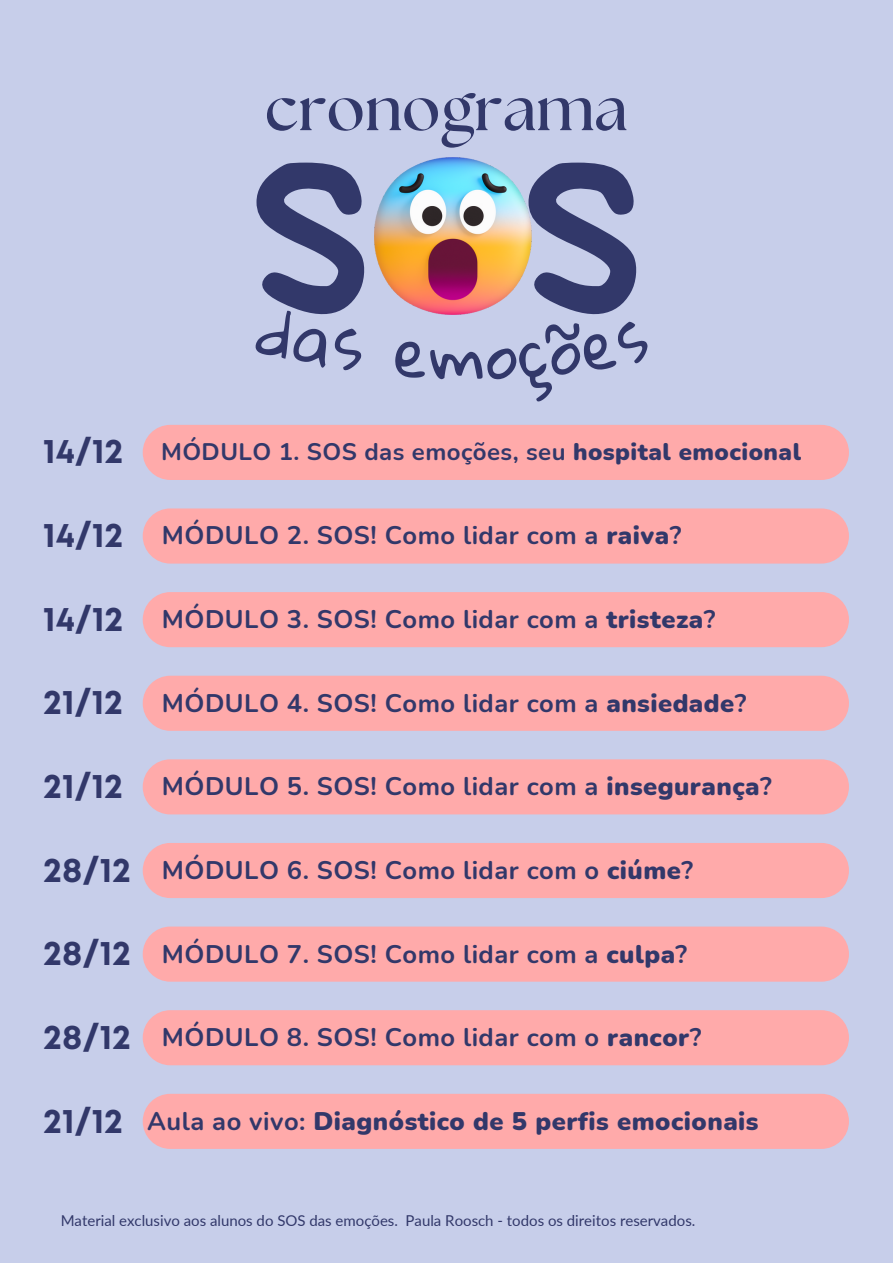
<style>
.page{position:relative;width:893px;height:1264px;background:#fff}
.page>*{position:absolute;margin:0;border:0;box-sizing:border-box;transform-origin:0 0}
.t1{font:245.1px "Bryndan Write";color:#32386a}
.t2{font:700 63.15px "The Seasons";color:#32386a}
.t3{font:700 34.5px "Mont";color:#32386a}
.t4{font:700 25.5px "Nunito";letter-spacing:.02em;color:#32386a}
.t5{font:900 25.5px "Nunito";letter-spacing:.02em;color:#32386a}
.t6{font:700 24px "Nunito";letter-spacing:.02em;color:#32386a}
.t7{font:15px "Lato";color:#32386a}
.s1{font-weight:900}
.s2{font-weight:700}
</style>
<div class="page">
<div style="left:0;top:0;width:892px;height:1262px;background:#c7ceea"></div>
<img style="left:374px;top:157px;width:157px;height:158px">
<div style="left:143px;top:425px;width:705px;height:55px;background:#faa;border-radius:28px"></div>
<div style="left:143px;top:508px;width:705px;height:55px;background:#faa;border-radius:28px"></div>
<div style="left:143px;top:592px;width:705px;height:55px;background:#faa;border-radius:28px"></div>
<div style="left:143px;top:675px;width:705px;height:55px;background:#faa;border-radius:28px"></div>
<div style="left:143px;top:759px;width:705px;height:55px;background:#faa;border-radius:28px"></div>
<div style="left:143px;top:843px;width:705px;height:55px;background:#faa;border-radius:28px"></div>
<div style="left:143px;top:926px;width:705px;height:55px;background:#faa;border-radius:28px"></div>
<div style="left:143px;top:1010px;width:705px;height:55px;background:#faa;border-radius:28px"></div>
<div style="left:143px;top:1093px;width:705px;height:55px;background:#faa;border-radius:28px"></div>
<h2 class="t2" style="left:265px;top:80px;width:364px">cronograma</h2>
<h1 class="t1" style="left:249px;top:113px;width:124px">S</h1>
<h1 class="t1" style="left:521px;top:113px;width:124px">S</h1>
<h3 class="t3" style="left:43px;top:438px;width:82px">14/12</h3>
<p class="t6" style="left:161px;top:435px;width:641px">MÓDULO 1. SOS das emoções, seu <span class="s1">hospital emocional</span></p>
<h3 class="t3" style="left:43px;top:522px;width:82px">14/12</h3>
<p class="t4" style="left:162px;top:518px;width:521px">MÓDULO 2. SOS! Como lidar com a <span class="s1">raiva</span>?</p>
<h3 class="t3" style="left:43px;top:605px;width:82px">14/12</h3>
<p class="t4" style="left:162px;top:602px;width:555px">MÓDULO 3. SOS! Como lidar com a <span class="s1">tristeza</span>?</p>
<h3 class="t3" style="left:43px;top:689px;width:81px">21/12</h3>
<p class="t4" style="left:162px;top:686px;width:586px">MÓDULO 4. SOS! Como lidar com a <span class="s1">ansiedade</span>?</p>
<h3 class="t3" style="left:43px;top:773px;width:81px">21/12</h3>
<p class="t4" style="left:162px;top:769px;width:611px">MÓDULO 5. SOS! Como lidar com a <span class="s1">insegurança</span>?</p>
<h3 class="t3" style="left:43px;top:856px;width:89px">28/12</h3>
<p class="t4" style="left:162px;top:853px;width:532px">MÓDULO 6. SOS! Como lidar com o <span class="s1">ciúme</span>?</p>
<h3 class="t3" style="left:43px;top:940px;width:89px">28/12</h3>
<p class="t4" style="left:162px;top:936px;width:527px">MÓDULO 7. SOS! Como lidar com a <span class="s1">culpa</span>?</p>
<h3 class="t3" style="left:43px;top:1023px;width:89px">28/12</h3>
<p class="t4" style="left:162px;top:1020px;width:541px">MÓDULO 8. SOS! Como lidar com o <span class="s1">rancor</span>?</p>
<h3 class="t3" style="left:43px;top:1107px;width:81px">21/12</h3>
<p class="t5" style="left:147px;top:1103px;width:613px"><span class="s2">Aula ao vivo:</span> Diagnóstico de 5 perfis emocionais</p>
<p class="t7" style="left:61px;top:1210px;width:636px">Material exclusivo aos alunos do SOS das emoções. Paula Roosch - todos os direitos reservados.</p>
</div>
